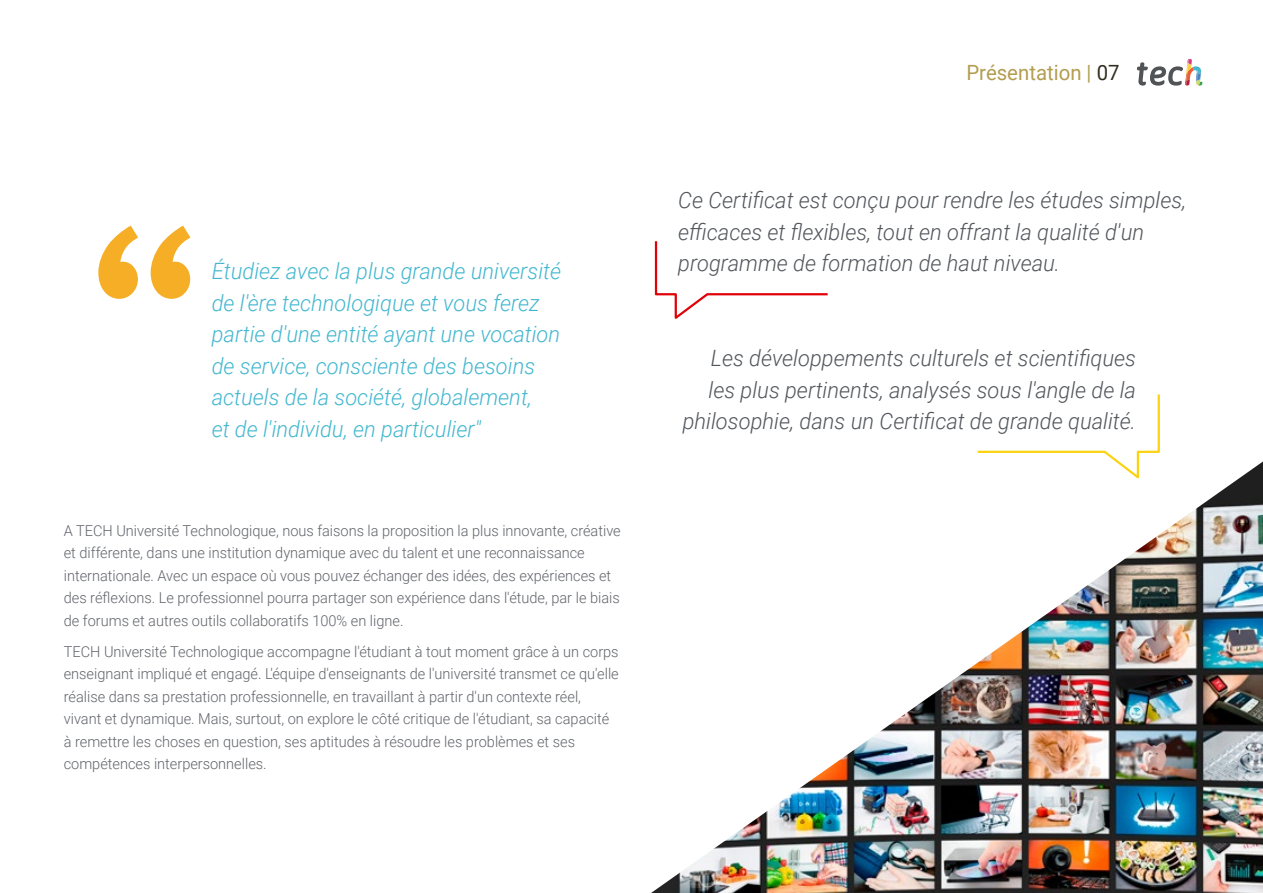
<style>
.page{position:relative;width:1263px;height:893px;background:#fff}
.page>*{position:absolute;margin:0;border:0;box-sizing:border-box;transform-origin:0 0}
.t1{font:italic 300 22.5px/31.5px "Roboto";color:#52555b;text-align:right}
.t2{font:italic 300 22.5px/31.5px "Roboto";color:#43b7cf}
.t3{font:21px "Roboto";color:#b39d51}
.t4{font:300 15px/22.5px "Roboto";color:#61646a}
.s1{color:#312e20}
</style>
<div class="page">
<svg style="left:98px;top:226px;width:92px;height:73px"></svg>
<svg style="left:977px;top:394px;width:183px;height:67px"></svg>
<svg style="left:1137px;top:59px;width:65px;height:27px"></svg>
<svg style="left:654px;top:241px;width:174px;height:78px"></svg>
<img style="left:651px;top:461px;width:612px;height:432px">
<h1 class="t2" style="left:212px;top:255px;width:351px">Étudiez avec la plus grande université de l'ère technologique et vous ferez partie d'une entité ayant une vocation de service, consciente des besoins actuels de la société, globalement,<br>et de l'individu, en particulier"</h1>
<p class="t4" style="left:64px;top:519px;width:558px">A TECH Université Technologique, nous faisons la proposition la plus innovante, créative et différente, dans une institution dynamique avec du talent et une reconnaissance internationale. Avec un espace où vous pouvez échanger des idées, des expériences et des réflexions. Le professionnel pourra partager son expérience dans l'étude, par le biais de forums et autres outils collaboratifs 100% en ligne.</p>
<p class="t4" style="left:64px;top:640px;width:556px">TECH Université Technologique accompagne l'étudiant à tout moment grâce à un corps enseignant impliqué et engagé. L'équipe d'enseignants de l'université transmet ce qu'elle réalise dans sa prestation professionnelle, en travaillant à partir d'un contexte réel, vivant et dynamique. Mais, surtout, on explore le côté critique de l'étudiant, sa capacité à remettre les choses en question, ses aptitudes à résoudre les problèmes et ses compétences interpersonnelles.</p>
<h2 class="t3" style="left:966px;top:57px;width:155px">Présentation | <span class="s1">07</span></h2>
<h1 class="t1" style="left:678px;top:184px;width:510px;text-align:left">Ce Certificat est conçu pour rendre les études simples, efficaces et flexibles, tout en offrant la qualité d'un programme de formation de haut niveau.</h1>
<h1 class="t1" style="left:683px;top:342px;width:455px">Les développements culturels et scientifiques les plus pertinents, analysés sous l'angle de la philosophie, dans un Certificat de grande qualité.</h1>
</div>
